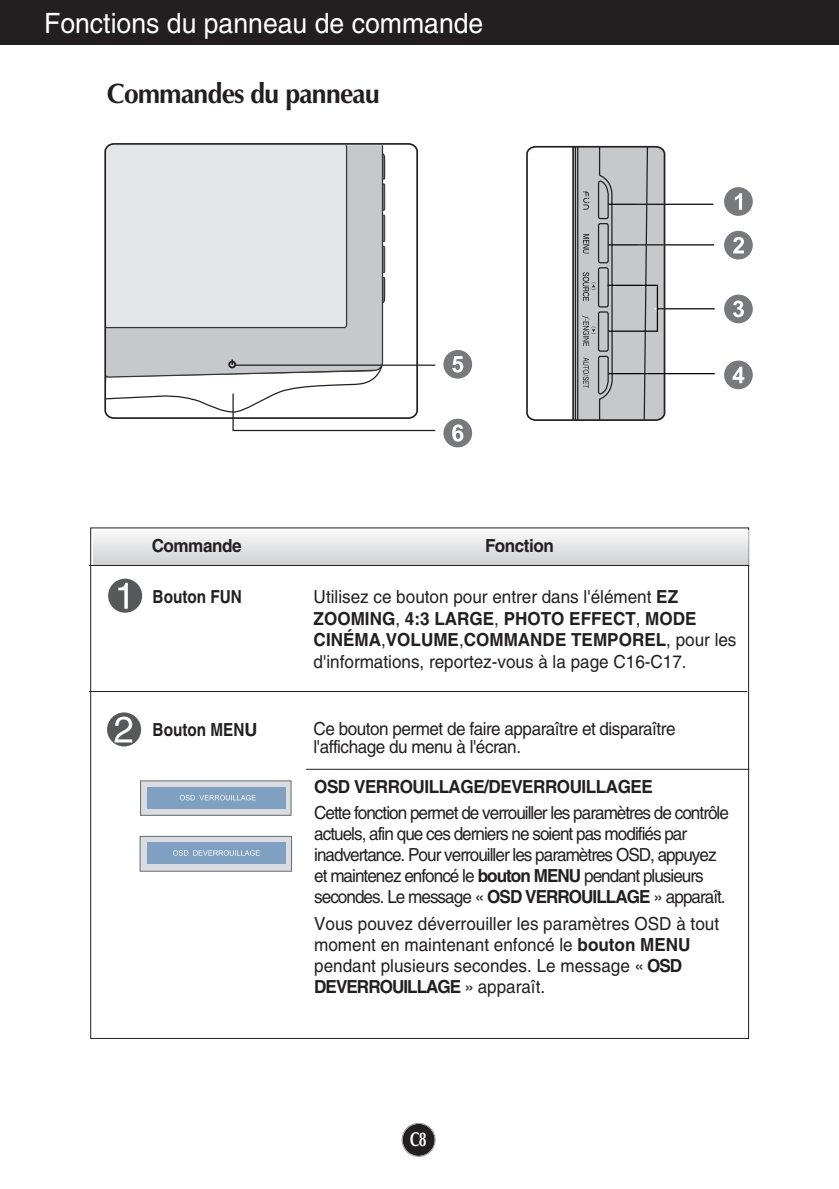
<style>
.page{position:relative;width:839px;height:1189px;background:#fff}
.page>*{position:absolute;margin:0;border:0;box-sizing:border-box;transform-origin:0 0}
.t1{font:28px "Helvetica";color:#fff;scale:.95 1}
.t2{font:700 28px "Optima";letter-spacing:-.03em;color:#231f20;scale:.95 1}
.t3{font:700 20px "Optima";color:#fff;scale:.7 1}
.t4{font:18px/21.6px "Helvetica";color:#231f20;scale:.95 1}
.t5{font:18px/21px "Helvetica";letter-spacing:-.055em;color:#231f20;scale:.95 1}
.t6{font:18px/18px "Helvetica";letter-spacing:-.03em;color:#231f20;scale:.95 1}
.t7{font:700 18px "Helvetica";letter-spacing:-.03em;color:#231f20;scale:.95 1}
.t8{font:700 18px "Helvetica";color:#231f20;scale:.85 1}
.s1{font-weight:700}
</style>
<div class="page">
<div style="left:402px;top:1124px;width:32px;height:32px;background:#231f20;border-radius:50%"></div>
<div style="left:401px;top:1123px;width:34px;height:34px;border:1px solid #939598;border-radius:50%"></div>
<div style="left:0;top:0;width:839px;height:45px;background:#231f20"></div>
<div style="left:724px;top:187px;width:28px;height:29px;background:#78797c;border-radius:50%"></div>
<div style="left:724px;top:231px;width:28px;height:28px;background:#78797c;border-radius:50%"></div>
<div style="left:724px;top:294px;width:28px;height:29px;background:#78797c;border-radius:50%"></div>
<div style="left:724px;top:360px;width:28px;height:29px;background:#78797c;border-radius:50%"></div>
<svg style="left:734px;top:193px;width:8px;height:17px"></svg>
<svg style="left:733px;top:237px;width:11px;height:16px"></svg>
<svg style="left:733px;top:300px;width:11px;height:17px"></svg>
<svg style="left:732px;top:367px;width:12px;height:16px"></svg>
<div style="left:443px;top:419px;width:29px;height:28px;background:#78797c;border-radius:50%"></div>
<svg style="left:452px;top:424px;width:11px;height:17px"></svg>
<div style="left:381px;top:184px;width:4px;height:26px;border:1px solid #363539"></div>
<div style="left:381px;top:215px;width:4px;height:27px;border:1px solid #363539"></div>
<div style="left:381px;top:246px;width:4px;height:27px;border:1px solid #363539"></div>
<svg style="left:384px;top:277px;width:1px;height:26px"></svg>
<svg style="left:384px;top:154px;width:1px;height:25px"></svg>
<div style="left:107px;top:146px;width:277px;height:213px;background:#c7c8ca"></div>
<div style="left:107px;top:146px;width:240px;height:182px;background:#e5e6e8"></div>
<svg style="left:107px;top:359px;width:329px;height:73px"></svg>
<div style="left:104px;top:143px;width:314px;height:276px;border:2px solid #231f20;border-radius:8px"></div>
<div style="left:443px;top:350px;width:29px;height:29px;background:#78797c;border-radius:50%"></div>
<svg style="left:452px;top:356px;width:11px;height:16px"></svg>
<hr style="left:235px;top:364px;width:200px;height:2px;background:#231f20">
<svg style="left:526px;top:145px;width:189px;height:276px"></svg>
<hr style="left:93px;top:530px;width:655px;height:2px;background:#f9f9f9">
<hr style="left:93px;top:532px;width:655px;height:2px;background:#f5f5f6">
<hr style="left:93px;top:534px;width:655px;height:2px;background:#f1f2f3">
<hr style="left:93px;top:536px;width:655px;height:2px;background:#eeeeef">
<hr style="left:93px;top:538px;width:655px;height:2px;background:#eaebec">
<hr style="left:93px;top:540px;width:655px;height:2px;background:#e6e7e9">
<hr style="left:93px;top:542px;width:655px;height:2px;background:#e2e3e5">
<hr style="left:93px;top:544px;width:655px;height:2px;background:#dfe0e2">
<hr style="left:93px;top:546px;width:655px;height:2px;background:#dcdddf">
<hr style="left:93px;top:548px;width:655px;height:2px;background:#d8d9db">
<hr style="left:93px;top:550px;width:655px;height:2px;background:#d5d6d8">
<hr style="left:93px;top:552px;width:655px;height:2px;background:#d2d3d5">
<hr style="left:93px;top:554px;width:655px;height:2px;background:#cfd0d2">
<hr style="left:93px;top:556px;width:655px;height:2px;background:#cbccce">
<hr style="left:93px;top:558px;width:655px;height:2px;background:#c8c9cb">
<hr style="left:93px;top:560px;width:655px;height:2px;background:#c5c6c8">
<hr style="left:93px;top:562px;width:655px;height:2px;background:#c2c3c5">
<hr style="left:93px;top:564px;width:655px;height:1px;background:#bfc0c3">
<div style="left:108px;top:579px;width:34px;height:34px;background:#57585a;border-radius:50%"></div>
<svg style="left:118px;top:583px;width:10px;height:26px"></svg>
<hr style="left:89px;top:691px;width:658px;height:1px;background:#231f20">
<div style="left:107px;top:712px;width:34px;height:34px;background:#57585a;border-radius:50%"></div>
<svg style="left:114px;top:716px;width:18px;height:26px"></svg>
<hr style="left:306px;top:769px;width:443px;height:1px;background:#231f20">
<div style="left:140px;top:781px;width:151px;height:34px;background:#dadce2"></div>
<div style="left:140px;top:780px;width:151px;height:36px;border:1px solid #656c70"></div>
<div style="left:147px;top:787px;width:138px;height:21px;background:#7fa0c1"></div>
<div style="left:140px;top:836px;width:151px;height:35px;background:#dadce2"></div>
<div style="left:140px;top:836px;width:152px;height:35px;border:1px solid #656c70"></div>
<div style="left:147px;top:842px;width:138px;height:22px;background:#7fa0c1"></div>
<svg style="left:180px;top:795px;width:76px;height:5px"></svg>
<svg style="left:173px;top:850px;width:87px;height:5px"></svg>
<hr style="left:89px;top:565px;width:660px;height:1px;background:#231f20">
<h1 class="t1" style="left:44px;top:13px;width:464px">Fonctions du panneau de commande</h1>
<h1 class="t2" style="left:107px;top:81px;width:289px">Commandes du panneau</h1>
<p class="t7" style="left:152px;top:539px;width:96px">Commande</p>
<p class="t7" style="left:485px;top:539px;width:74px">Fonction</p>
<p class="t8" style="left:153px;top:590px;width:106px">Bouton FUN</p>
<p class="t4" style="left:314px;top:588px;width:446px">Utilisez ce bouton pour entrer dans l'élément <span class="s1">EZ ZOOMING</span>, <span class="s1">4:3 LARGE</span>, <span class="s1">PHOTO EFFECT</span>, <span class="s1">MODE CINÉMA</span>,<span class="s1">VOLUME</span>,<span class="s1">COMMANDE TEMPOREL</span>, pour les d'informations, reportez-vous à la page C16-C17.</p>
<p class="t8" style="left:153px;top:723px;width:125px">Bouton MENU</p>
<p class="t6" style="left:314px;top:721px;width:382px">Ce bouton permet de faire apparaître et disparaître l'affichage du menu à l'écran.</p>
<p class="t7" style="left:314px;top:779px;width:358px">OSD VERROUILLAGE/DEVERROUILLAGEE</p>
<p class="t5" style="left:314px;top:804px;width:438px">Cette fonction permet de verrouiller les paramètres de contrôle actuels, afin que ces derniers ne soient pas modifiés par inadvertance. Pour verrouiller les paramètres OSD, appuyez et maintenez enfoncé le <span class="s1">bouton MENU</span> pendant plusieurs secondes. Le message « <span class="s1">OSD VERROUILLAGE</span> » apparaît.</p>
<p class="t4" style="left:314px;top:915px;width:428px;line-height:21px">Vous pouvez déverrouiller les paramètres OSD à tout moment en maintenant enfoncé le <span class="s1">bouton MENU </span>pendant plusieurs secondes. Le message « <span class="s1">OSD DEVERROUILLAGE</span> » apparaît.</p>
<p class="t3" style="left:410px;top:1131px;width:25px">C8</p>
</div>
